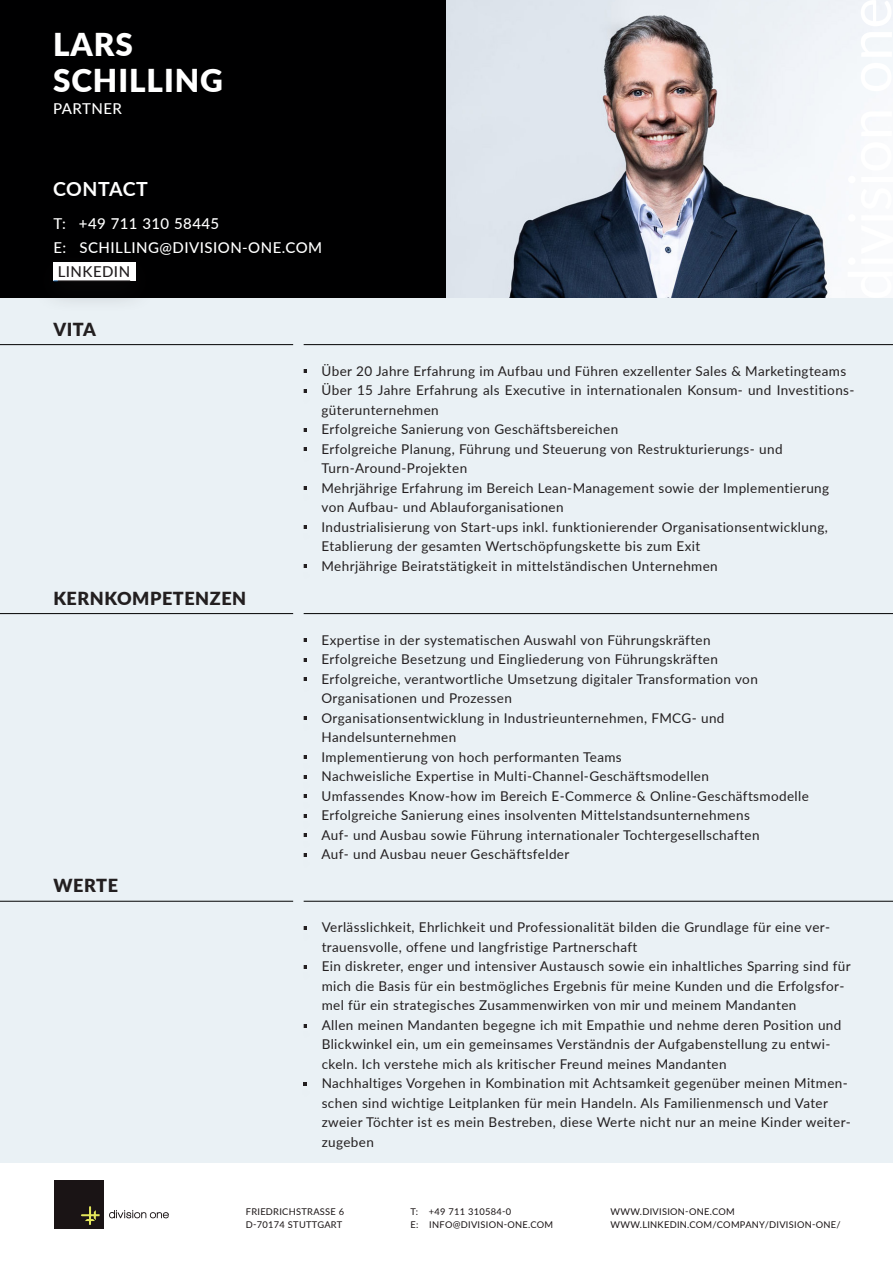
<style>
.page{position:relative;width:893px;height:1263px;background:#fff}
.page>*{position:absolute;margin:0;border:0;box-sizing:border-box;transform-origin:0 0}
.t1{font:900 31.5px "Lato";letter-spacing:.03em;color:#fff}
.t2{font:700 19.5px "Lato";letter-spacing:.02em;color:#fff}
.t3{font:900 18px "Lato";letter-spacing:.03em;color:#231f20}
.t4{font:500 15px "Lato";letter-spacing:.03em;color:#fff}
.t5{font:500 15px "Lato";letter-spacing:.03em;color:#231f20}
.t6{font:13.5px/19.5px "Lato";letter-spacing:.03em;color:#231f20}
.t7{font:9.3px "Lato";letter-spacing:.03em;color:#1a1415}
</style>
<div class="page">
<div style="left:0;top:298px;width:893px;height:865px;background:#eaf1f5"></div>
<svg style="left:304px;top:814px;width:3px;height:4px"></svg>
<div style="left:0;top:0;width:447px;height:298px;background:#000001"></div>
<img style="left:447px;top:0;width:401px;height:298px">
<div style="left:54px;top:1180px;width:49px;height:48px;background:#1a1415"></div>
<svg style="left:81px;top:1206px;width:19px;height:19px"></svg>
<svg style="left:109px;top:1210px;width:60px;height:8px"></svg>
<svg style="left:848px;top:0;width:45px;height:163px"></svg>
<hr style="left:0;top:344px;width:893px;height:1px;background:#010101">
<hr style="left:0;top:613px;width:893px;height:1px;background:#010101">
<hr style="left:0;top:901px;width:893px;height:1px;background:#010101">
<div style="left:30px;top:247px;width:129px;height:66px;background:#231f20;opacity:.3"></div>
<div style="left:53px;top:262px;width:82px;height:19px;background:#fff"></div>
<div style="left:293px;top:325px;width:11px;height:753px;background:#eaf1f5"></div>
<hr style="left:58px;top:281px;width:72px;height:1px;background:#231f20">
<p class="t1" style="left:53px;top:21px;width:81px">LARS</p>
<p class="t1" style="left:53px;top:57px;width:172px">SCHILLING</p>
<p class="t4" style="left:53px;top:98px;width:70px">PARTNER</p>
<p class="t2" style="left:53px;top:175px;width:96px">CONTACT</p>
<p class="t4" style="left:54px;top:213px;width:167px">T: +49 711 310 58445</p>
<p class="t4" style="left:54px;top:237px;width:270px">E: SCHILLING@DIVISION-ONE.COM</p>
<p class="t5" style="left:58px;top:261px;width:74px">LINKEDIN</p>
<p class="t3" style="left:53px;top:316px;width:44px">VITA</p>
<p class="t3" style="left:53px;top:585px;width:194px">KERNKOMPETENZEN</p>
<p class="t3" style="left:54px;top:871px;width:66px">WERTE</p>
<p class="t6" style="left:322px;top:360px;width:526px">Über 20 Jahre Erfahrung im Aufbau und Führen exzellenter Sales &amp; Marketingteams</p>
<p class="t6" style="left:322px;top:380px;width:535px">Über 15 Jahre Erfahrung als Executive in internationalen Konsum- und Investitions&shy;güterunternehmen</p>
<p class="t6" style="left:322px;top:419px;width:298px">Erfolgreiche Sanierung von Geschäftsbereichen</p>
<p class="t6" style="left:322px;top:438px;width:462px">Erfolgreiche Planung, Führung und Steuerung von Restrukturierungs- und</p>
<p class="t6" style="left:322px;top:458px;width:147px">Turn-Around-Projekten</p>
<p class="t6" style="left:322px;top:477px;width:509px">Mehrjährige Erfahrung im Bereich Lean-Management sowie der Implementierung</p>
<p class="t6" style="left:322px;top:497px;width:244px">von Aufbau- und Ablauforganisationen</p>
<p class="t6" style="left:322px;top:516px;width:508px">Industrialisierung von Start-ups inkl. funktionierender Organisationsentwicklung,</p>
<p class="t6" style="left:322px;top:536px;width:380px">Etablierung der gesamten Wertschöpfungskette bis zum Exit</p>
<p class="t6" style="left:322px;top:555px;width:398px">Mehrjährige Beiratstätigkeit in mittelständischen Unternehmen</p>
<p class="t6" style="left:322px;top:629px;width:391px">Expertise in der systematischen Auswahl von Führungskräften</p>
<p class="t6" style="left:322px;top:649px;width:398px">Erfolgreiche Besetzung und Eingliederung von Führungskräften</p>
<p class="t6" style="left:322px;top:668px;width:438px">Erfolgreiche, verantwortliche Umsetzung digitaler Transformation von</p>
<p class="t6" style="left:322px;top:688px;width:192px">Organisationen und Prozessen</p>
<p class="t6" style="left:322px;top:707px;width:404px">Organisationsentwicklung in Industrieunternehmen, FMCG- und</p>
<p class="t6" style="left:322px;top:727px;width:136px">Handelsunternehmen</p>
<p class="t6" style="left:322px;top:746px;width:302px">Implementierung von hoch performanten Teams</p>
<p class="t6" style="left:322px;top:766px;width:389px">Nachweisliche Expertise in Multi-Channel-Geschäftsmodellen</p>
<p class="t6" style="left:322px;top:785px;width:489px">Umfassendes Know-how im Bereich E-Commerce &amp; Online-Geschäftsmodelle</p>
<p class="t6" style="left:322px;top:805px;width:430px">Erfolgreiche Sanierung eines insolventen Mittelstandsunternehmens</p>
<p class="t6" style="left:322px;top:824px;width:440px">Auf- und Ausbau sowie Führung internationaler Tochtergesellschaften</p>
<p class="t6" style="left:322px;top:844px;width:249px">Auf- und Ausbau neuer Geschäftsfelder</p>
<p class="t6" style="left:322px;top:917px;width:510px">Verlässlichkeit, Ehrlichkeit und Professionalität bilden die Grundlage für eine ver&shy;trauensvolle, offene und langfristige Partnerschaft</p>
<p class="t6" style="left:322px;top:956px;width:531px">Ein diskreter, enger und intensiver Austausch sowie ein inhaltliches Sparring sind für mich die Basis für ein bestmögliches Ergebnis für meine Kunden und die Erfolgsfor&shy;mel für ein strategisches Zusammenwirken von mir und meinem Mandanten</p>
<p class="t6" style="left:322px;top:1014px;width:521px">Allen meinen Mandanten begegne ich mit Empathie und nehme deren Position und<br>Blickwinkel ein, um ein gemeinsames Verständnis der Aufgabenstellung zu entwi&shy;ckeln. Ich verstehe mich als kritischer Freund meines Mandanten</p>
<p class="t6" style="left:322px;top:1073px;width:531px">Nachhaltiges Vorgehen in Kombination mit Achtsamkeit gegenüber meinen Mitmen&shy;schen sind wichtige Leitplanken für mein Handeln. Als Familienmensch und Vater zweier Töchter ist es mein Bestreben, diese Werte nicht nur an meine Kinder weiter&shy;zugeben</p>
<p class="t7" style="left:246px;top:1204px;width:100px">FRIEDRICHSTRASSE 6</p>
<p class="t7" style="left:246px;top:1218px;width:98px">D-70174 STUTTGART</p>
<p class="t7" style="left:410px;top:1205px;width:102px">T: +49 711 310584-0</p>
<p class="t7" style="left:410px;top:1218px;width:144px">E: INFO@DIVISION-ONE.COM</p>
<p class="t7" style="left:611px;top:1205px;width:126px">WWW.DIVISION-ONE.COM</p>
<p class="t7" style="left:611px;top:1218px;width:232px">WWW.LINKEDIN.COM/COMPANY/DIVISION-ONE/</p>
</div>
